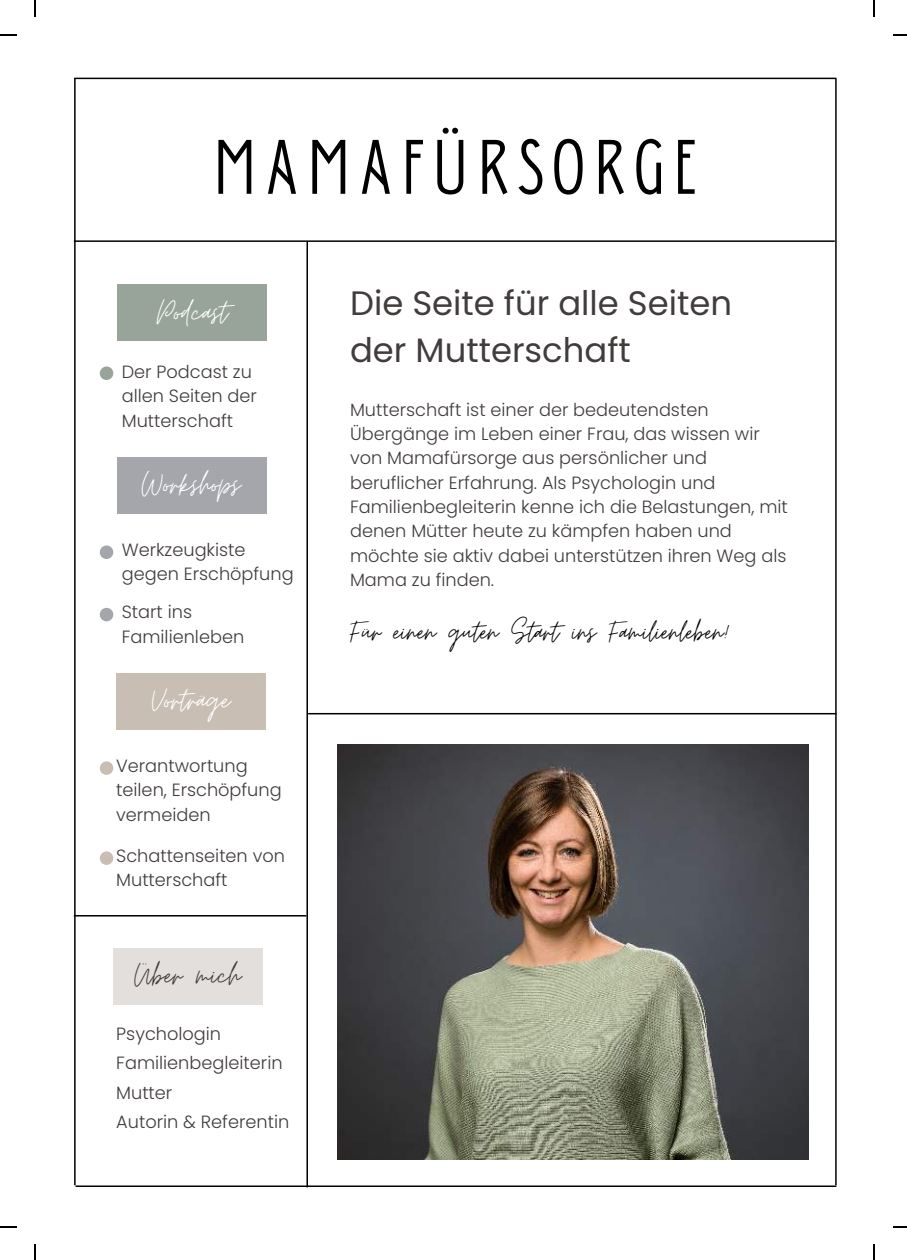
<style>
.page{position:relative;width:907px;height:1260px;background:#fff}
.page>*{position:absolute;margin:0;border:0;box-sizing:border-box;transform-origin:0 0}
.t1{font:77px "Donau Uppercase Neue";letter-spacing:.1em;color:#000}
.t2{font:36.6px "Moon Time";color:#fff}
.t3{font:36.6px "Moon Time";color:#423c3c}
.t4{font:33.8px/46.6px "Poppins";color:#423c3c}
.t5{font:33.8px "Moon Time";color:#000}
.t6{font:300 17.8px/24.4px "Poppins";color:#423c3c}
</style>
<div class="page">
<hr style="left:74px;top:78px;width:762px;height:1px;background:#000">
<hr style="left:74px;top:79px;width:2px;height:1105px;background:#000">
<hr style="left:835px;top:79px;width:1px;height:1105px;background:#000">
<hr style="left:76px;top:1185px;width:760px;height:1px;background:#000">
<hr style="left:74px;top:240px;width:760px;height:2px;background:#000">
<div style="left:117px;top:284px;width:150px;height:57px;background:#98a49a"></div>
<hr style="left:306px;top:242px;width:2px;height:945px;background:#000">
<div style="left:116px;top:672px;width:150px;height:57px;background:#c8beb4"></div>
<div style="left:113px;top:947px;width:149px;height:57px;background:#e3dfdc"></div>
<hr style="left:308px;top:712px;width:528px;height:2px;background:#000">
<img style="left:337px;top:744px;width:471px;height:414px">
<div style="left:117px;top:457px;width:150px;height:56px;background:#a4a6ac"></div>
<svg style="left:100px;top:366px;width:13px;height:14px"></svg>
<svg style="left:100px;top:545px;width:13px;height:14px"></svg>
<svg style="left:100px;top:607px;width:13px;height:14px"></svg>
<svg style="left:100px;top:761px;width:13px;height:13px"></svg>
<svg style="left:100px;top:851px;width:13px;height:13px"></svg>
<hr style="left:74px;top:914px;width:232px;height:2px;background:#000">
<svg style="left:35px;top:0;width:1px;height:16px"></svg>
<svg style="left:0;top:34px;width:17px;height:2px"></svg>
<svg style="left:873px;top:0;width:2px;height:16px"></svg>
<svg style="left:893px;top:34px;width:14px;height:2px"></svg>
<svg style="left:35px;top:1244px;width:1px;height:15px"></svg>
<svg style="left:0;top:1226px;width:17px;height:1px"></svg>
<svg style="left:873px;top:1244px;width:2px;height:15px"></svg>
<svg style="left:893px;top:1226px;width:14px;height:1px"></svg>
<h1 class="t1" style="left:212px;top:122px;width:486px">MAMAFÜRSORGE</h1>
<h2 class="t2" style="left:157px;top:290px;width:72px">Podcast</h2>
<p class="t6" style="left:122px;top:360px;width:137px">Der Podcast zu allen Seiten der<br>Mutterschaft</p>
<h2 class="t2" style="left:142px;top:462px;width:100px">Workshops</h2>
<p class="t6" style="left:122px;top:537px;width:173px">Werkzeugkiste gegen Erschöpfung</p>
<p class="t6" style="left:122px;top:600px;width:124px">Start ins<br>Familienleben</p>
<h2 class="t2" style="left:152px;top:678px;width:79px">Vorträge</h2>
<p class="t6" style="left:116px;top:753px;width:167px">Verantwortung teilen, Erschöpfung vermeiden</p>
<p class="t6" style="left:116px;top:843px;width:170px">Schattenseiten von<br>Mutterschaft</p>
<h2 class="t3" style="left:134px;top:953px;width:108px">Über mich</h2>
<p class="t6" style="left:116px;top:1018px;width:175px;line-height:29.6px">Psychologin<br>Familienbegleiterin<br>Mutter<br>Autorin &amp; Referentin</p>
<h3 class="t4" style="left:350px;top:280px;width:383px">Die Seite für alle Seiten der Mutterschaft</h3>
<p class="t6" style="left:350px;top:397px;width:439px">Mutterschaft ist einer der bedeutendsten Übergänge im Leben einer Frau, das wissen wir von Mamafürsorge aus persönlicher und beruflicher Erfahrung. Als Psychologin und Familienbegleiterin kenne ich die Belastungen, mit denen Mütter heute zu kämpfen haben und möchte sie aktiv dabei unterstützen ihren Weg als Mama zu finden.</p>
<h3 class="t5" style="left:350px;top:612px;width:382px">Für einen guten Start ins Familienleben!</h3>
</div>
